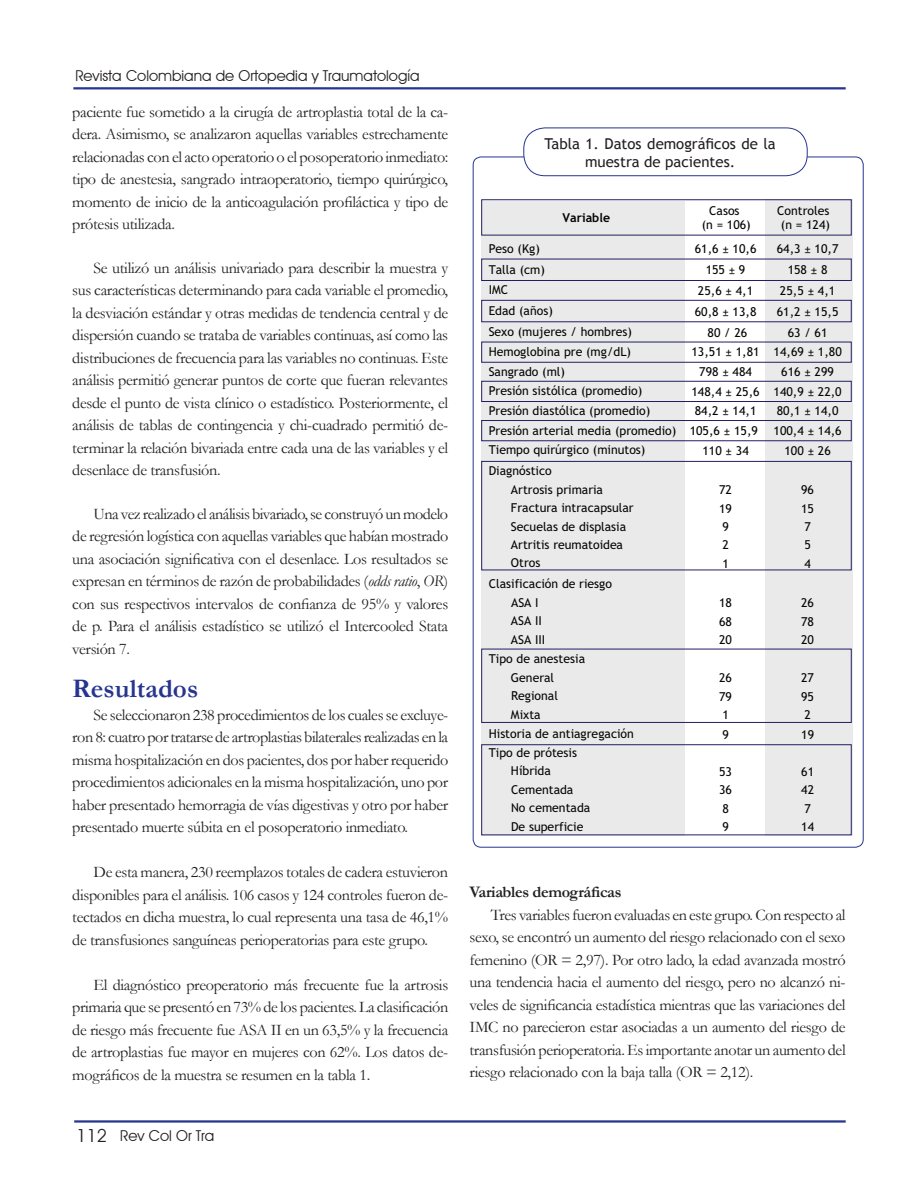
<style>
.page{position:relative;width:918px;height:1188px;background:#fff}
.page>*{position:absolute;margin:0;border:0;box-sizing:border-box;transform-origin:0 0}
.SUBTÍTULO{font:700 27px "Garamond";color:#26358f}
.TEXTO_CORRIDO{font:16.2px/22.5px "Garamond";letter-spacing:-.02em;color:#231f20;text-align:justify}
.TEXTO_CORRIDO-2{font:700 16.2px "Garamond";letter-spacing:-.02em;color:#231f20}
.t1{font:15px "Avant Garde IT Cby BT";color:#231f20}
.ABSTRACT{font:15px/18px "Trebuchet MS";color:#231f20;text-align:center}
.t2{font:12.3px/18.5px "Trebuchet MS";color:#050504}
.t3{font:700 12.3px "Trebuchet MS";color:#050504}
.s1{font-style:italic}
.s2{font-size:18px}
</style>
<div class="page">
<hr style="left:74px;top:1120px;width:772px;height:3px;background:#26358f">
<hr style="left:73px;top:87px;width:773px;height:2px;background:#26358f">
<div style="left:482px;top:201px;width:203px;height:635px;background:#e9eae9"></div>
<div style="left:765px;top:199px;width:87px;height:637px;background:#e9eae9"></div>
<svg style="left:481px;top:259px;width:371px;height:182px"></svg>
<div style="left:481px;top:461px;width:371px;height:109px;border:1px solid #211f60"></div>
<div style="left:481px;top:649px;width:371px;height:74px;border:1px solid #211f60"></div>
<div style="left:481px;top:744px;width:371px;height:91px;border:1px solid #211f60"></div>
<div style="left:523px;top:128px;width:285px;height:48px;border:1px solid #26358f;border-radius:21px"></div>
<p class="t1" style="left:75px;top:66px;width:346px">Revista Colombiana de Ortopedia y Traumatología</p>
<p class="TEXTO_CORRIDO" style="left:72px;top:100px;width:378px">paciente fue sometido a la cirugía de artroplastia total de la ca&shy;dera. Asimismo, se analizaron aquellas variables estrechamente relacionadas con el acto operatorio o el posoperatorio inmediato: tipo de anestesia, sangrado intraoperatorio, tiempo quirúrgico, momento de inicio de la anticoagulación profiláctica y tipo de prótesis utilizada.</p>
<p class="TEXTO_CORRIDO" style="left:72px;top:256px;width:378px;text-indent:21px">Se utilizó un análisis univariado para describir la muestra y sus características determinando para cada variable el promedio, la desviación estándar y otras medidas de tendencia central y de dispersión cuando se trataba de variables continuas, así como las distribuciones de frecuencia para las variables no continuas. Este análisis permitió generar puntos de corte que fueran relevantes desde el punto de vista clínico o estadístico. Posteriormente, el análisis de tablas de contingencia y chi-cuadrado permitió de&shy;terminar la relación bivariada entre cada una de las variables y el desenlace de transfusión.</p>
<p class="TEXTO_CORRIDO" style="left:72px;top:502px;width:378px;text-indent:21px">Una vez realizado el análisis bivariado, se construyó un modelo de regresión logística con aquellas variables que habían mostrado una asociación significativa con el desenlace. Los resultados se expresan en términos de razón de probabilidades (<span class="s1">odds ratio</span>, <span class="s1">OR</span>) con sus respectivos intervalos de confianza de 95% y valores de p. Para el análisis estadístico se utilizó el Intercooled Stata versión 7.</p>
<p class="SUBTÍTULO" style="left:72px;top:670px;width:128px">Resultados</p>
<p class="TEXTO_CORRIDO" style="left:72px;top:703px;width:378px;text-indent:21px">Se seleccionaron 238 procedimientos de los cuales se excluye&shy;ron 8: cuatro por tratarse de artroplastias bilaterales realizadas en la misma hospitalización en dos pacientes, dos por haber requerido procedimientos adicionales en la misma hospitalización, uno por haber presentado hemorragia de vías digestivas y otro por haber presentado muerte súbita en el posoperatorio inmediato.</p>
<p class="TEXTO_CORRIDO" style="left:72px;top:861px;width:378px;text-indent:21px">De esta manera, 230 reemplazos totales de cadera estuvieron disponibles para el análisis. 106 casos y 124 controles fueron de&shy;tectados en dicha muestra, lo cual representa una tasa de 46,1% de transfusiones sanguíneas perioperatorias para este grupo.</p>
<p class="TEXTO_CORRIDO" style="left:72px;top:973px;width:378px;text-indent:21px">El diagnóstico preoperatorio más frecuente fue la artrosis primaria que se presentó en 73% de los pacientes. La clasificación de riesgo más frecuente fue ASA II en un 63,5% y la frecuencia de artroplastias fue mayor en mujeres con 62%. Los datos de&shy;mográficos de la muestra se resumen en la tabla 1.</p>
<p class="t1" style="left:77px;top:1127px;width:139px"><span class="s2">112</span> Rev Col Or Tra</p>
<p class="ABSTRACT" style="left:545px;top:135px;width:233px">Tabla 1. Datos demográficos de la muestra de pacientes.</p>
<p class="t3" style="left:563px;top:210px;width:49px">Variable</p>
<p class="t2" style="left:702px;top:203px;width:51px;line-height:14.7px;text-align:center">Casos<br>(n = 106)</p>
<p class="t2" style="left:777px;top:203px;width:54px;line-height:14.7px;text-align:center">Controles (n = 124)</p>
<p class="t2" style="left:489px;top:239px;width:53px">Peso (Kg)</p>
<p class="t2" style="left:695px;top:240px;width:63px">61,6 ± 10,6</p>
<p class="t2" style="left:777px;top:240px;width:63px">64,3 ± 10,7</p>
<p class="t2" style="left:489px;top:260px;width:58px">Talla (cm)</p>
<p class="t2" style="left:706px;top:261px;width:41px">155 ± 9</p>
<p class="t2" style="left:788px;top:261px;width:41px">158 ± 8</p>
<p class="t2" style="left:489px;top:281px;width:21px">IMC</p>
<p class="t2" style="left:698px;top:282px;width:57px">25,6 ± 4,1</p>
<p class="t2" style="left:780px;top:282px;width:57px">25,5 ± 4,1</p>
<p class="t2" style="left:489px;top:302px;width:66px">Edad (años)</p>
<p class="t2" style="left:695px;top:302px;width:63px">60,8 ± 13,8</p>
<p class="t2" style="left:777px;top:302px;width:63px">61,2 ± 15,5</p>
<p class="t2" style="left:489px;top:323px;width:145px">Sexo (mujeres / hombres)</p>
<p class="t2" style="left:708px;top:323px;width:41px">80 / 26</p>
<p class="t2" style="left:788px;top:323px;width:41px">63 / 61</p>
<p class="t2" style="left:489px;top:343px;width:144px">Hemoglobina pre (mg/dL)</p>
<p class="t2" style="left:692px;top:343px;width:152px">13,51 ± 1,81 14,69 ± 1,80</p>
<p class="t2" style="left:489px;top:362px;width:78px">Sangrado (ml)</p>
<p class="t2" style="left:699px;top:363px;width:54px">798 ± 484</p>
<p class="t2" style="left:781px;top:363px;width:54px">616 ± 299</p>
<p class="t2" style="left:489px;top:382px;width:155px">Presión sistólica (promedio)</p>
<p class="t2" style="left:692px;top:382px;width:152px">148,4 ± 25,6 140,9 ± 22,0</p>
<p class="t2" style="left:489px;top:402px;width:163px">Presión diastólica (promedio)</p>
<p class="t2" style="left:695px;top:402px;width:63px">84,2 ± 14,1</p>
<p class="t2" style="left:777px;top:402px;width:63px">80,1 ± 14,0</p>
<p class="t2" style="left:489px;top:421px;width:271px">Presión arterial media (promedio) 105,6 ± 15,9</p>
<p class="t2" style="left:774px;top:422px;width:70px">100,4 ± 14,6</p>
<p class="t2" style="left:489px;top:441px;width:158px">Tiempo quirúrgico (minutos)</p>
<p class="t2" style="left:702px;top:441px;width:48px">110 ± 34</p>
<p class="t2" style="left:785px;top:441px;width:48px">100 ± 26</p>
<p class="t2" style="left:511px;top:462px;width:94px;text-indent:-22px">Diagnóstico<br>Artrosis primaria</p>
<p class="t2" style="left:719px;top:481px;width:14px">72</p>
<p class="t2" style="left:801px;top:481px;width:14px">96</p>
<p class="t2" style="left:511px;top:499px;width:124px">Fractura intracapsular</p>
<p class="t2" style="left:719px;top:499px;width:14px">19</p>
<p class="t2" style="left:801px;top:499px;width:14px">15</p>
<p class="t2" style="left:511px;top:517px;width:117px">Secuelas de displasia</p>
<p class="t2" style="left:722px;top:518px;width:8px">9</p>
<p class="t2" style="left:804px;top:518px;width:8px">7</p>
<p class="t2" style="left:511px;top:536px;width:114px">Artritis reumatoidea</p>
<p class="t2" style="left:722px;top:536px;width:8px">2</p>
<p class="t2" style="left:804px;top:536px;width:8px">5</p>
<p class="t2" style="left:511px;top:554px;width:31px">Otros</p>
<p class="t2" style="left:722px;top:554px;width:8px">1</p>
<p class="t2" style="left:804px;top:554px;width:8px">4</p>
<p class="t2" style="left:511px;top:575px;width:103px;text-indent:-22px">Clasificación de riesgo<br>ASA I</p>
<p class="t2" style="left:719px;top:594px;width:14px">18</p>
<p class="t2" style="left:801px;top:594px;width:14px">26</p>
<p class="t2" style="left:511px;top:612px;width:33px">ASA II</p>
<p class="t2" style="left:719px;top:612px;width:14px">68</p>
<p class="t2" style="left:801px;top:612px;width:14px">78</p>
<p class="t2" style="left:511px;top:630px;width:36px">ASA III</p>
<p class="t2" style="left:719px;top:631px;width:14px">20</p>
<p class="t2" style="left:801px;top:631px;width:14px">20</p>
<p class="t2" style="left:511px;top:650px;width:76px;text-indent:-22px">Tipo de anestesia<br>General</p>
<p class="t2" style="left:719px;top:669px;width:14px">26</p>
<p class="t2" style="left:801px;top:669px;width:14px">27</p>
<p class="t2" style="left:511px;top:687px;width:49px">Regional</p>
<p class="t2" style="left:719px;top:687px;width:14px">79</p>
<p class="t2" style="left:801px;top:687px;width:14px">95</p>
<p class="t2" style="left:511px;top:705px;width:31px">Mixta</p>
<p class="t2" style="left:722px;top:706px;width:8px">1</p>
<p class="t2" style="left:804px;top:706px;width:8px">2</p>
<p class="t2" style="left:489px;top:725px;width:147px">Historia de antiagregación</p>
<p class="t2" style="left:722px;top:725px;width:8px">9</p>
<p class="t2" style="left:801px;top:725px;width:14px">19</p>
<p class="t2" style="left:489px;top:743px;width:90px;text-align:center">Tipo de prótesis<br>Híbrida</p>
<p class="t2" style="left:719px;top:762px;width:14px">53</p>
<p class="t2" style="left:801px;top:762px;width:14px">61</p>
<p class="t2" style="left:511px;top:780px;width:64px">Cementada</p>
<p class="t2" style="left:719px;top:781px;width:14px">36</p>
<p class="t2" style="left:801px;top:781px;width:14px">42</p>
<p class="t2" style="left:511px;top:799px;width:81px">No cementada</p>
<p class="t2" style="left:722px;top:799px;width:8px">8</p>
<p class="t2" style="left:804px;top:799px;width:8px">7</p>
<p class="t2" style="left:511px;top:817px;width:74px">De superficie</p>
<p class="t2" style="left:722px;top:818px;width:8px">9</p>
<p class="t2" style="left:801px;top:818px;width:14px">14</p>
<p class="TEXTO_CORRIDO-2" style="left:470px;top:881px;width:153px">Variables demográficas</p>
<p class="TEXTO_CORRIDO" style="left:470px;top:903px;width:378px;text-indent:21px">Tres variables fueron evaluadas en este grupo. Con respecto al sexo, se encontró un aumento del riesgo relacionado con el sexo femenino (OR = 2,97). Por otro lado, la edad avanzada mostró una tendencia hacia el aumento del riesgo, pero no alcanzó ni&shy;veles de significancia estadística mientras que las variaciones del IMC no parecieron estar asociadas a un aumento del riesgo de transfusión perioperatoria. Es importante anotar un aumento del riesgo relacionado con la baja talla (OR = 2,12).</p>
</div>
